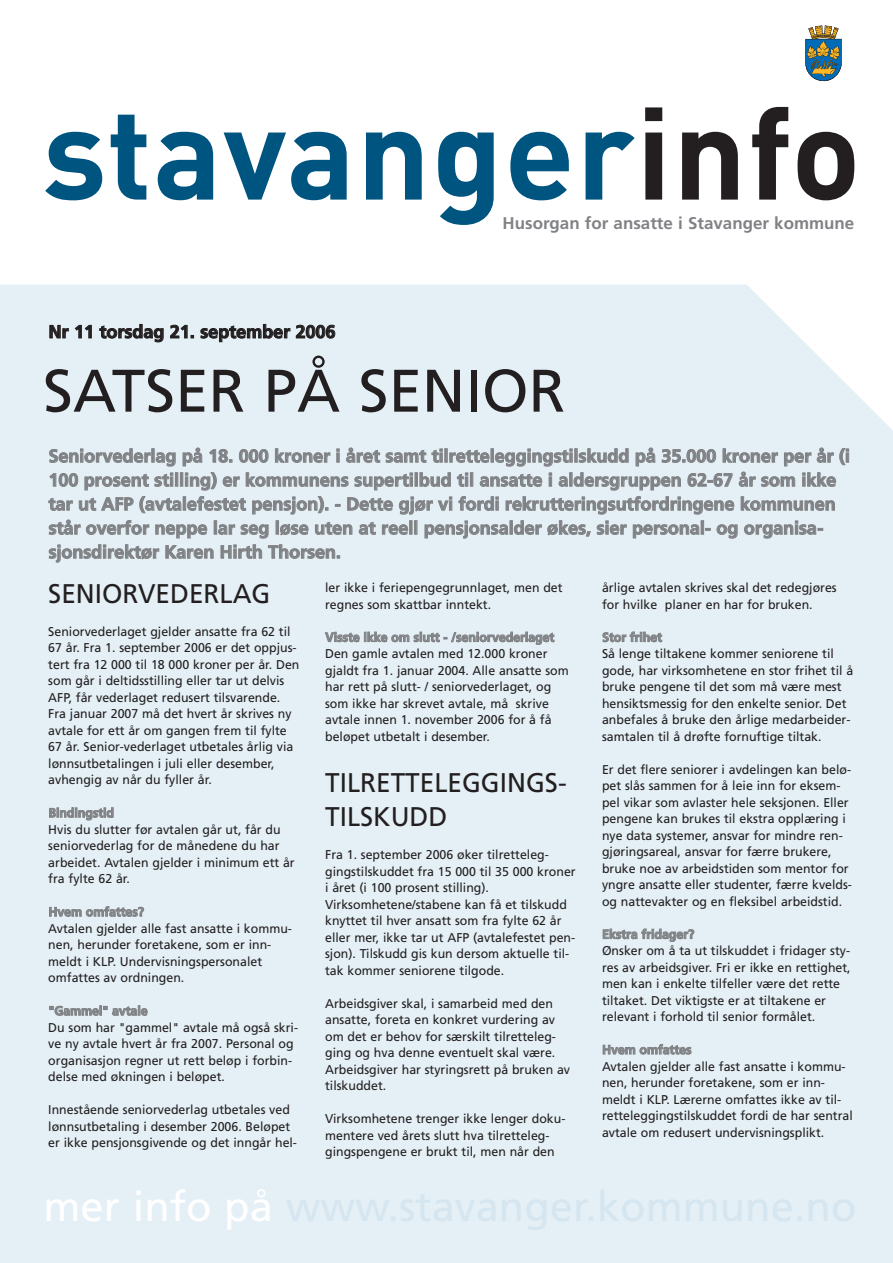
<style>
.page{position:relative;width:893px;height:1263px;background:#fff}
.page>*{position:absolute;margin:0;border:0;box-sizing:border-box;transform-origin:0 0}
.t1{font:60px "Frutiger";color:#231f20}
.t2{font:27px/34.5px "Frutiger";color:#231f20}
.t3{font:700 18px/24px "Frutiger";color:#808285}
.t4{font:700 18px "Frutiger";color:#231f20}
.t5{font:700 16.95px "Frutiger";color:#808285}
.t6{font:12.75px/16.5px "Frutiger";color:#231f20}
.t7{font:700 12.75px "Frutiger";color:#808285}
</style>
<div class="page">
<svg style="left:45px;top:132px;width:57px;height:68px"></svg>
<svg style="left:111px;top:115px;width:35px;height:85px"></svg>
<svg style="left:158px;top:132px;width:55px;height:68px"></svg>
<svg style="left:224px;top:132px;width:123px;height:68px"></svg>
<svg style="left:366px;top:132px;width:56px;height:68px"></svg>
<svg style="left:438px;top:132px;width:56px;height:93px"></svg>
<svg style="left:510px;top:132px;width:59px;height:68px"></svg>
<svg style="left:585px;top:132px;width:50px;height:68px"></svg>
<svg style="left:645px;top:107px;width:17px;height:93px;background:#444141"></svg>
<svg style="left:682px;top:132px;width:56px;height:68px"></svg>
<svg style="left:752px;top:107px;width:36px;height:93px"></svg>
<svg style="left:797px;top:132px;width:57px;height:68px"></svg>
<svg style="left:805px;top:26px;width:36px;height:55px;background:#6f877f"></svg>
<div style="left:0;top:285px;width:893px;height:978px;background:#e4f0f6"></div>
<h3 class="t4" style="left:49px;top:324px;width:288px">Nr 11 torsdag 21. september 2006</h3>
<h3 class="t5" style="left:502px;top:216px;width:353px">Husorgan for ansatte i Stavanger kommune</h3>
<h1 class="t1" style="left:43px;top:367px;width:524px">SATSER PÅ SENIOR</h1>
<p class="t3" style="left:49px;top:445px;width:803px">Seniorvederlag på 18. 000 kroner i året samt tilretteleggingstilskudd på 35.000 kroner per år (i 100 prosent stilling) er kommunens supertilbud til ansatte i aldersgruppen 62-67 år som ikke tar ut AFP (avtalefestet pensjon). - Dette gjør vi fordi rekrutteringsutfordringene kommunen står overfor neppe lar seg løse uten at reell pensjonsalder økes, sier personal- og organisa&shy;sjonsdirektør Karen Hirth Thorsen.</p>
<h2 class="t2" style="left:48px;top:578px;width:224px">SENIORVEDERLAG</h2>
<p class="t6" style="left:48px;top:624px;width:253px">Seniorvederlaget gjelder ansatte fra 62 til 67 år. Fra 1. september 2006 er det oppjus&shy;tert fra 12 000 til 18 000 kroner per år. Den som går i deltidsstilling eller tar ut delvis AFP, får vederlaget redusert tilsvarende.<br>Fra januar 2007 må det hvert år skrives ny avtale for ett år om gangen frem til fylte 67 år. Senior-vederlaget utbetales årlig via lønnsutbetalingen i juli eller desember, avhengig av når du fyller år.</p>
<p class="t7" style="left:48px;top:808px;width:67px">Bindingstid</p>
<p class="t6" style="left:48px;top:822px;width:248px">Hvis du slutter før avtalen går ut, får du seniorvederlag for de månedene du har arbeidet. Avtalen gjelder i minimum ett år fra fylte 62 år.</p>
<p class="t7" style="left:48px;top:907px;width:97px">Hvem omfattes?</p>
<p class="t6" style="left:48px;top:921px;width:245px">Avtalen gjelder alle fast ansatte i kommu&shy;nen, herunder foretakene, som er inn&shy;meldt i KLP. Undervisningspersonalet omfattes av ordningen.</p>
<p class="t7" style="left:48px;top:1006px;width:101px">"Gammel" avtale</p>
<p class="t6" style="left:48px;top:1020px;width:251px">Du som har "gammel" avtale må også skri&shy;ve ny avtale hvert år fra 2007. Personal og organisasjon regner ut rett beløp i forbin&shy;delse med økningen i beløpet.</p>
<p class="t6" style="left:48px;top:1103px;width:250px">Innestående seniorvederlag utbetales ved lønnsutbetaling i desember 2006. Beløpet er ikke pensjonsgivende og det inngår hel-</p>
<p class="t6" style="left:325px;top:581px;width:239px">ler ikke i feriepengegrunnlaget, men det regnes som skattbar inntekt.</p>
<p class="t7" style="left:325px;top:632px;width:230px">Visste ikke om slutt - /seniorvederlaget</p>
<p class="t6" style="left:325px;top:647px;width:245px">Den gamle avtalen med 12.000 kroner gjaldt fra 1. januar 2004. Alle ansatte som har rett på slutt- / seniorvederlaget, og som ikke har skrevet avtale, må skrive avtale innen 1. november 2006 for å få beløpet utbetalt i desember.</p>
<h2 class="t2" style="left:325px;top:767px;width:243px">TILRETTELEGGINGS-<br>TILSKUDD</h2>
<p class="t6" style="left:325px;top:848px;width:252px">Fra 1. september 2006 øker tilretteleg&shy;gingstilskuddet fra 15 000 til 35 000 kroner i året (i 100 prosent stilling).<br>Virksomhetene/stabene kan få et tilskudd knyttet til hver ansatt som fra fylte 62 år eller mer, ikke tar ut AFP (avtalefestet pen&shy;sjon). Tilskudd gis kun dersom aktuelle til&shy;tak kommer seniorene tilgode.</p>
<p class="t6" style="left:325px;top:996px;width:246px">Arbeidsgiver skal, i samarbeid med den ansatte, foreta en konkret vurdering av om det er behov for særskilt tilretteleg&shy;ging og hva denne eventuelt skal være.<br>Arbeidsgiver har styringsrett på bruken av tilskuddet.</p>
<p class="t6" style="left:325px;top:1112px;width:242px">Virksomhetene trenger ikke lenger doku&shy;mentere ved årets slutt hva tilretteleg&shy;gingspengene er brukt til, men når den</p>
<p class="t6" style="left:602px;top:581px;width:236px">årlige avtalen skrives skal det redegjøres for hvilke planer en har for bruken.</p>
<p class="t7" style="left:602px;top:632px;width:61px">Stor frihet</p>
<p class="t6" style="left:602px;top:647px;width:253px">Så lenge tiltakene kommer seniorene til gode, har virksomhetene en stor frihet til å bruke pengene til det som må være mest hensiktsmessig for den enkelte senior. Det anbefales å bruke den årlige medarbeider&shy;samtalen til å drøfte fornuftige tiltak.</p>
<p class="t6" style="left:602px;top:762px;width:252px">Er det flere seniorer i avdelingen kan belø&shy;pet slås sammen for å leie inn for eksem&shy;pel vikar som avlaster hele seksjonen. Eller pengene kan brukes til ekstra opplæring i nye data systemer, ansvar for mindre ren&shy;gjøringsareal, ansvar for færre brukere, bruke noe av arbeidstiden som mentor for yngre ansatte eller studenter, færre kvelds&shy;og nattevakter og en fleksibel arbeidstid.</p>
<p class="t7" style="left:602px;top:929px;width:94px">Ekstra fridager?</p>
<p class="t6" style="left:602px;top:944px;width:250px">Ønsker om å ta ut tilskuddet i fridager sty&shy;res av arbeidsgiver. Fri er ikke en rettighet, men kan i enkelte tilfeller være det rette tiltaket. Det viktigste er at tiltakene er relevant i forhold til senior formålet.</p>
<p class="t7" style="left:602px;top:1045px;width:91px">Hvem omfattes</p>
<p class="t6" style="left:602px;top:1059px;width:252px">Avtalen gjelder alle fast ansatte i kommu&shy;nen, herunder foretakene, som er inn&shy;meldt i KLP. Lærerne omfattes ikke av til&shy;retteleggingstilskuddet fordi de har sentral avtale om redusert undervisningsplikt.</p>
</div>
